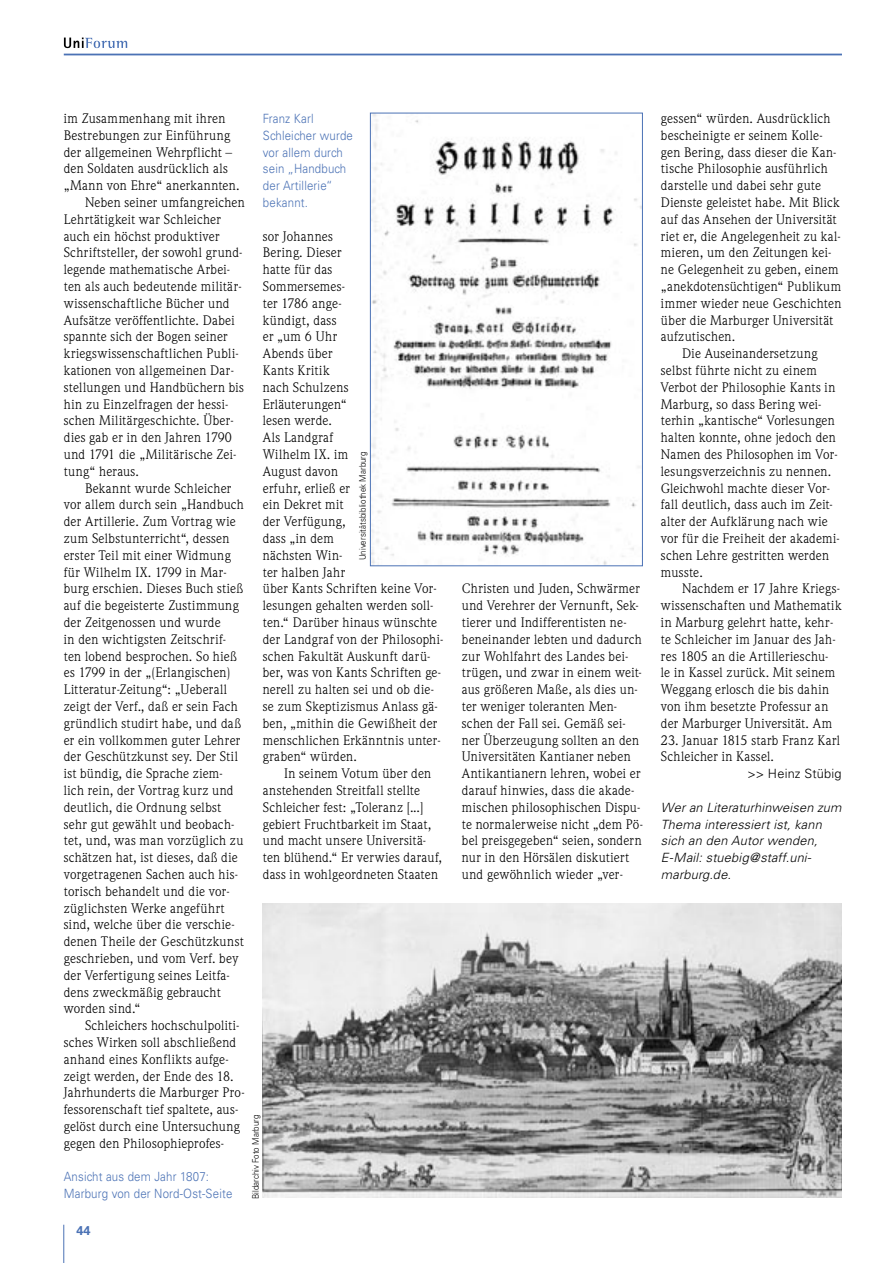
<style>
.page{position:relative;width:893px;height:1263px;background:#fff}
.page>*{position:absolute;margin:0;border:0;box-sizing:border-box;transform-origin:0 0}
.Grundtext_mit_Einzug{font:13.5px/16.8px "Weidemann Std";letter-spacing:.02em;color:#000}
.Bildunterschrift{font:300 12.75px/16.8px "Univers LT Std";letter-spacing:.015em;color:#4b72b5;scale:.9 1}
.Veranstaltungstext{font:italic 300 12.75px/16.8px "Univers LT Std";letter-spacing:.015em;color:#000}
.Autorenzeile{font:300 12.75px "Univers LT Std";letter-spacing:.015em;color:#000}
.t1{font:700 12.75px "Univers LT Std";color:#4b72b5}
.Bildquelle{font:300 9px "Univers LT Std";letter-spacing:.005em;color:#000;scale:.88 1}
</style>
<div class="page">
<hr style="left:63px;top:1225px;width:1px;height:38px;background:#4b72b5">
<hr style="left:64px;top:54px;width:778px;height:1px;background:#4b72b5">
<svg style="left:64px;top:38px;width:63px;height:10px"></svg>
<img style="left:263px;top:904px;width:579px;height:294px">
<img style="left:372px;top:115px;width:269px;height:449px">
<div style="left:370px;top:113px;width:273px;height:453px;border:1px solid #4b72b5"></div>
<p class="Grundtext_mit_Einzug" style="left:64px;top:110px;width:177px">im Zusammenhang mit ihren<br>Bestrebungen zur Einführung der allgemeinen Wehrpflicht – den Soldaten ausdrücklich als „Mann von Ehre“ anerkannten.</p>
<p class="Grundtext_mit_Einzug" style="left:64px;top:194px;width:183px;text-indent:21px">Neben seiner umfangreichen<br>Lehrtätigkeit war Schleicher auch ein höchst produktiver<br>Schriftsteller, der sowohl grund&shy;legende mathematische Arbei&shy;ten als auch bedeutende militär&shy;wissenschaftliche Bücher und<br>Aufsätze veröffentlichte. Dabei spannte sich der Bogen seiner kriegswissenschaftlichen Publi&shy;kationen von allgemeinen Dar&shy;stellungen und Handbüchern bis hin zu Einzelfragen der hessi&shy;schen Militärgeschichte. Über&shy;dies gab er in den Jahren 1790 und 1791 die „Militärische Zei&shy;tung“ heraus.</p>
<p class="Grundtext_mit_Einzug" style="left:64px;top:479px;width:182px;text-indent:21px">Bekannt wurde Schleicher vor allem durch sein „Handbuch der Artillerie. Zum Vortrag wie zum Selbstunterricht“, dessen erster Teil mit einer Widmung für Wilhelm IX. 1799 in Mar&shy;burg erschien. Dieses Buch stieß auf die begeisterte Zustimmung der Zeitgenossen und wurde<br>in den wichtigsten Zeitschrif&shy;ten lobend besprochen. So hieß es 1799 in der „(Erlangischen)<br>Litteratur-Zeitung“: „Ueberall zeigt der Verf., daß er sein Fach gründlich studirt habe, und daß er ein vollkommen guter Lehrer der Geschützkunst sey. Der Stil ist bündig, die Sprache ziem&shy;lich rein, der Vortrag kurz und deutlich, die Ordnung selbst sehr gut gewählt und beobach&shy;tet, und, was man vorzüglich zu schätzen hat, ist dieses, daß die vorgetragenen Sachen auch his&shy;torisch behandelt und die vor&shy;züglichsten Werke angeführt sind, welche über die verschie&shy;denen Theile der Geschützkunst geschrieben, und vom Verf. bey der Verfertigung seines Leitfa&shy;dens zweckmäßig gebraucht worden sind.“</p>
<p class="Grundtext_mit_Einzug" style="left:64px;top:1017px;width:182px;text-indent:21px">Schleichers hochschulpoliti&shy;sches Wirken soll abschließend anhand eines Konflikts aufge&shy;zeigt werden, der Ende des 18.<br>Jahrhunderts die Marburger Pro&shy;fessorenschaft tief spaltete, aus&shy;gelöst durch eine Untersuchung gegen den Philosophieprofes-</p>
<p class="Bildunterschrift" style="left:263px;top:110px;width:102px">Franz Karl<br>Schleicher wurde vor allem durch sein „Handbuch der Artillerie“ bekannt.</p>
<p class="Grundtext_mit_Einzug" style="left:263px;top:227px;width:182px">sor Johannes<br>Bering. Dieser<br>hatte für das<br>Sommersemes-<br>ter 1786 ange-<br>kündigt, dass<br>er „um 6 Uhr<br>Abends über<br>Kants Kritik<br>nach Schulzens<br>Erläuterungen“<br>lesen werde.<br>Als Landgraf<br>Wilhelm IX. im<br>August davon<br>erfuhr, erließ er<br>ein Dekret mit<br>der Verfügung,<br>dass „in dem<br>nächsten Win-<br>ter halben Jahr<br>über Kants Schriften keine Vor&shy;lesungen gehalten werden soll&shy;ten.“ Darüber hinaus wünschte der Landgraf von der Philosophi&shy;schen Fakultät Auskunft darü&shy;ber, was von Kants Schriften ge&shy;nerell zu halten sei und ob die&shy;se zum Skeptizismus Anlass gä&shy;ben, „mithin die Gewißheit der menschlichen Erkänntnis unter&shy;graben“ würden.</p>
<p class="Grundtext_mit_Einzug" style="left:263px;top:765px;width:181px;text-indent:21px">In seinem Votum über den anstehenden Streitfall stellte<br>Schleicher fest: „Toleranz [...] gebiert Fruchtbarkeit im Staat, und macht unsere Universitä&shy;ten blühend.“ Er verwies darauf, dass in wohlgeordneten Staaten</p>
<p class="Bildquelle" style="left:357px;top:560px;width:125px;rotate:-90deg">Universitätsbibliothek Marburg</p>
<p class="Bildquelle" style="left:250px;top:1199px;width:97px;rotate:-90deg">Bildarchiv Foto Marburg</p>
<p class="Bildunterschrift" style="left:64px;top:1168px;width:189px">Ansicht aus dem Jahr 1807:<br>Marburg von der Nord-Ost-Seite</p>
<p class="t1" style="left:77px;top:1223px;width:16px">44</p>
<p class="Grundtext_mit_Einzug" style="left:462px;top:580px;width:183px">Christen und Juden, Schwärmer und Verehrer der Vernunft, Sek&shy;tierer und Indifferentisten ne&shy;beneinander lebten und dadurch zur Wohlfahrt des Landes bei&shy;trügen, und zwar in einem weit&shy;aus größeren Maße, als dies un&shy;ter weniger toleranten Men&shy;schen der Fall sei. Gemäß sei&shy;ner Überzeugung sollten an den<br>Universitäten Kantianer neben<br>Antikantianern lehren, wobei er darauf hinwies, dass die akade&shy;mischen philosophischen Dispu&shy;te normalerweise nicht „dem Pö&shy;bel preisgegeben“ seien, sondern nur in den Hörsälen diskutiert und gewöhnlich wieder „ver-</p>
<p class="Grundtext_mit_Einzug" style="left:661px;top:110px;width:182px">gessen“ würden. Ausdrücklich bescheinigte er seinem Kolle&shy;gen Bering, dass dieser die Kan&shy;tische Philosophie ausführlich darstelle und dabei sehr gute<br>Dienste geleistet habe. Mit Blick auf das Ansehen der Universität riet er, die Angelegenheit zu kal&shy;mieren, um den Zeitungen kei&shy;ne Gelegenheit zu geben, einem „anekdotensüchtigen“ Publikum immer wieder neue Geschichten über die Marburger Universität aufzutischen.</p>
<p class="Grundtext_mit_Einzug" style="left:661px;top:345px;width:180px;text-indent:21px">Die Auseinandersetzung selbst führte nicht zu einem<br>Verbot der Philosophie Kants in<br>Marburg, so dass Bering wei&shy;terhin „kantische“ Vorlesungen halten konnte, ohne jedoch den<br>Namen des Philosophen im Vor&shy;lesungsverzeichnis zu nennen.<br>Gleichwohl machte dieser Vor&shy;fall deutlich, dass auch im Zeit&shy;alter der Aufklärung nach wie vor für die Freiheit der akademi&shy;schen Lehre gestritten werden musste.</p>
<p class="Grundtext_mit_Einzug" style="left:661px;top:580px;width:182px;text-indent:21px">Nachdem er 17 Jahre Kriegs&shy;wissenschaften und Mathematik in Marburg gelehrt hatte, kehr&shy;te Schleicher im Januar des Jah&shy;res 1805 an die Artillerieschu-<br>le in Kassel zurück. Mit seinem<br>Weggang erlosch die bis dahin von ihm besetzte Professur an der Marburger Universität. Am</p>
<p class="Grundtext_mit_Einzug" style="left:661px;top:731px;width:181px">23. Januar 1815 starb Franz Karl<br>Schleicher in Kassel.</p>
<p class="Autorenzeile" style="left:747px;top:766px;width:96px">&gt;&gt; Heinz Stübig</p>
<p class="Veranstaltungstext" style="left:661px;top:799px;width:182px">Wer an Literaturhinweisen zum<br>Thema interessiert ist, kann sich an den Autor wenden,<br>E-Mail: stuebig@staff.uni&shy;marburg.de.</p>
</div>
